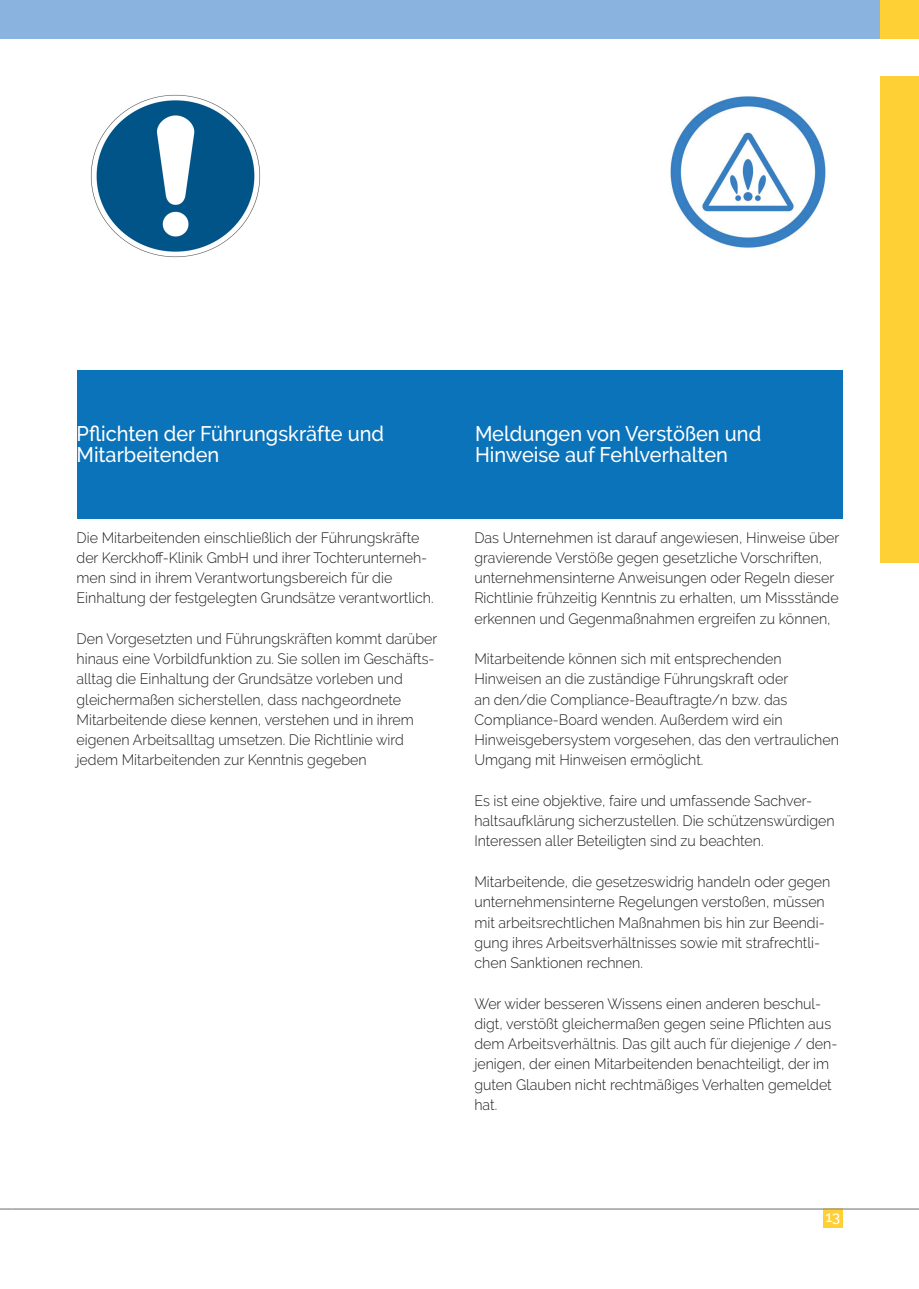
<style>
.page{position:relative;width:919px;height:1289px;background:#fff}
.page>*{position:absolute;margin:0;border:0;box-sizing:border-box;transform-origin:0 0}
.t1{font:500 21px "Raleway";color:#fff;scale:.95 1}
.t2{font:300 15px/20.2px "Raleway";color:#1d1d1b;scale:.95 1}
.t3{font:500 15px "Raleway";color:#fff}
</style>
<div class="page">
<div style="left:880px;top:77px;width:38px;height:486px;background:#ffd036"></div>
<div style="left:77px;top:370px;width:765px;height:148px;background:#0b73ba"></div>
<img style="left:91px;top:94px;width:169px;height:163px">
<img style="left:670px;top:96px;width:156px;height:152px">
<div style="left:13px;top:0;width:867px;height:38px;background:#8bb3e0"></div>
<div style="left:880px;top:0;width:38px;height:38px;background:#ffd036"></div>
<div style="left:823px;top:1208px;width:19px;height:19px;background:#ffd036"></div>
<hr style="left:13px;top:1208px;width:905px;height:1px;background:#9d9d9d">
<div style="left:0;top:0;width:13px;height:38px;background:#8bb3e0"></div>
<svg style="left:0;top:1208px;width:13px;height:1px"></svg>
<h1 class="t1" style="left:77px;top:422px;width:325px">Pflichten der Führungskräfte und</h1>
<h1 class="t1" style="left:475px;top:422px;width:303px">Meldungen von Verstößen und</h1>
<h1 class="t1" style="left:77px;top:442px;width:152px">Mitarbeitenden</h1>
<h1 class="t1" style="left:475px;top:442px;width:268px">Hinweise auf Fehlverhalten</h1>
<p class="t2" style="left:77px;top:527px;width:377px">Die Mitarbeitenden einschließlich der Führungskräfte der Kerckhoff-Klinik GmbH und ihrer Tochterunterneh&shy;men sind in ihrem Verantwortungsbereich für die Einhaltung der festgelegten Grundsätze verantwortlich.</p>
<p class="t2" style="left:77px;top:628px;width:381px">Den Vorgesetzten und Führungskräften kommt darüber hinaus eine Vorbildfunktion zu. Sie sollen im Geschäfts&shy;alltag die Einhaltung der Grundsätze vorleben und gleichermaßen sicherstellen, dass nachgeordnete Mitarbeitende diese kennen, verstehen und in ihrem eigenen Arbeitsalltag umsetzen. Die Richtlinie wird jedem Mitarbeitenden zur Kenntnis gegeben</p>
<p class="t2" style="left:474px;top:527px;width:385px">Das Unternehmen ist darauf angewiesen, Hinweise über gravierende Verstöße gegen gesetzliche Vorschriften, unternehmensinterne Anweisungen oder Regeln dieser Richtlinie frühzeitig Kenntnis zu erhalten, um Missstände erkennen und Gegenmaßnahmen ergreifen zu können,</p>
<p class="t2" style="left:474px;top:648px;width:385px">Mitarbeitende können sich mit entsprechenden Hinweisen an die zuständige Führungskraft oder<br>an den/die Compliance-Beauftragte/n bzw. das Compliance-Board wenden. Außerdem wird ein Hinweisgebersystem vorgesehen, das den vertraulichen Umgang mit Hinweisen ermöglicht.</p>
<p class="t2" style="left:474px;top:790px;width:381px">Es ist eine objektive, faire und umfassende Sachver&shy;haltsaufklärung sicherzustellen. Die schützenswürdigen<br>Interessen aller Beteiligten sind zu beachten.</p>
<p class="t2" style="left:474px;top:871px;width:376px">Mitarbeitende, die gesetzeswidrig handeln oder gegen unternehmensinterne Regelungen verstoßen, müssen mit arbeitsrechtlichen Maßnahmen bis hin zur Beendi&shy;gung ihres Arbeitsverhältnisses sowie mit strafrechtli&shy;chen Sanktionen rechnen.</p>
<p class="t2" style="left:474px;top:993px;width:383px">Wer wider besseren Wissens einen anderen beschul&shy;digt, verstößt gleichermaßen gegen seine Pflichten aus dem Arbeitsverhältnis. Das gilt auch für diejenige / den&shy;jenigen, der einen Mitarbeitenden benachteiligt, der im guten Glauben nicht rechtmäßiges Verhalten gemeldet hat.</p>
<p class="t3" style="left:825px;top:1208px;width:16px">13</p>
</div>
